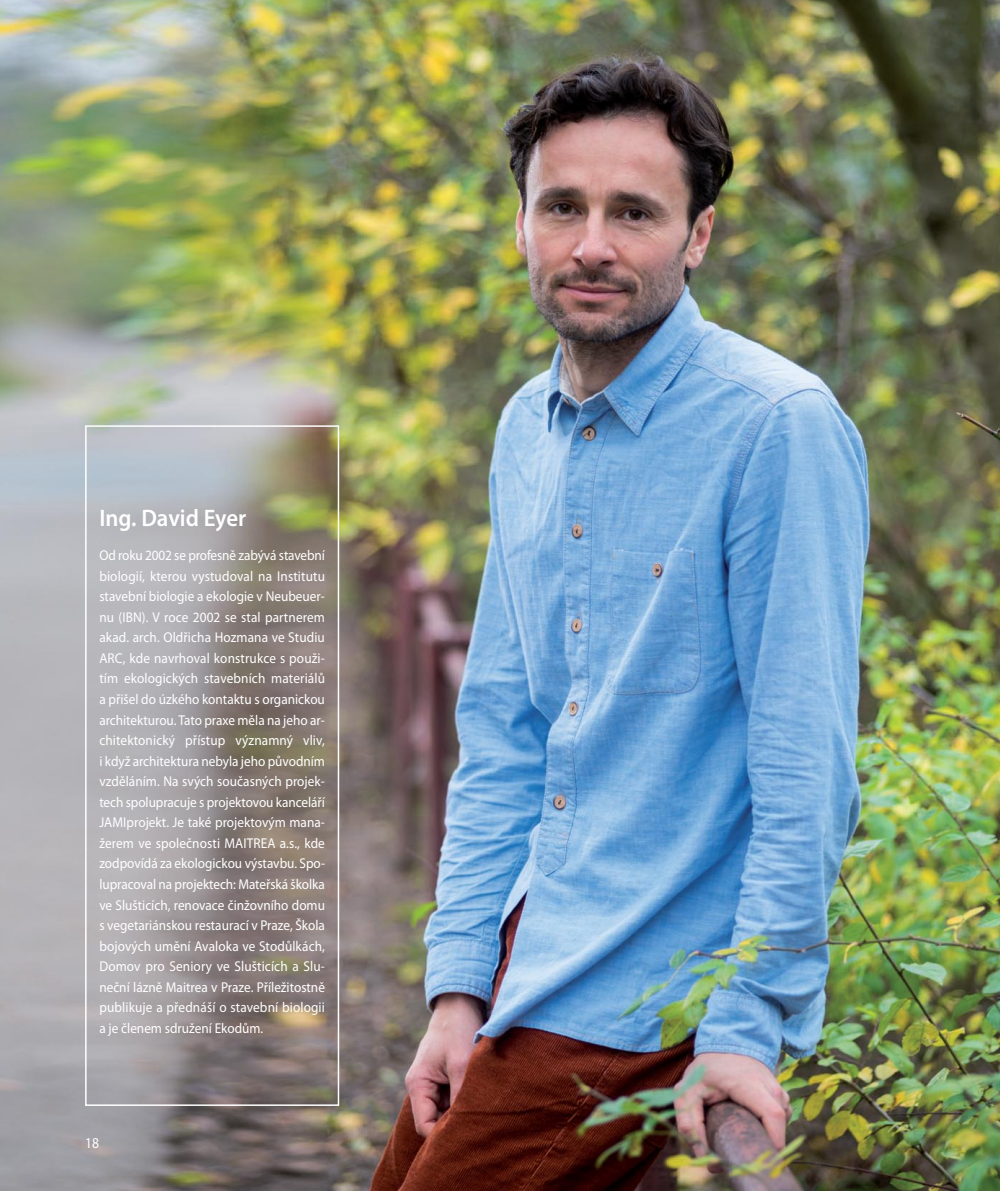
<style>
.page{position:relative;width:1000px;height:1191px;background:#fff}
.page>*{position:absolute;margin:0;border:0;box-sizing:border-box;transform-origin:0 0}
.t1{font:600 24px "Myriad Pro";color:#fff;scale:.95 1}
.t2{font:15px "Myriad Pro";color:#fff;scale:.9 1}
.t3{font:14.25px/20.5px "Myriad Pro";color:#fff;text-align:justify;scale:.93 1}
</style>
<div class="page">
<img style="left:0;top:0;width:999px;height:1190px">
<div style="left:85px;top:425px;width:254px;height:681px;border:2px solid #fff"></div>
<h1 class="t1" style="left:99px;top:509px;width:156px">Ing. David Eyer</h1>
<p class="t3" style="left:99px;top:546px;width:244px">Od roku 2002 se profesně zabývá stavební biologií, kterou vystudoval na Institutu stavební biologie a ekologie v Neu beuer&shy;nu (IBN). V roce 2002 se stal partnerem akad. arch. Oldřicha Hozmana ve Studiu ARC, kde navrhoval konstrukce s použi&shy;tím ekologických stavebních materiálů a přišel do úzkého kontaktu s organickou a rchitek turou. Tato praxe měla na jeho ar&shy;chitektonický přístup významný vliv, i když architektura nebyla jeho původním vzděláním. Na svých současných projek&shy;tech spolupracuje s projektovou kanceláří JAMIprojekt. Je také projektovým mana&shy;žerem ve společnosti MAITREA a.s., kde zodpovídá za ekologickou výstavbu. Spo&shy;lupracoval na projektech: Mateřská školka ve Slušticích, renovace činžovního domu s vegetariánskou restaurací v Praze, Škola bojových umění Avaloka ve Stodůlkách, Domov pro Seniory ve Slušticích a Slu&shy;neční lázně Maitrea v Praze. Příležitostně publikuje a přednáší o stavební biologii a je členem sdružení Ekodům.</p>
<p class="t2" style="left:85px;top:1137px;width:17px">18</p>
</div>
